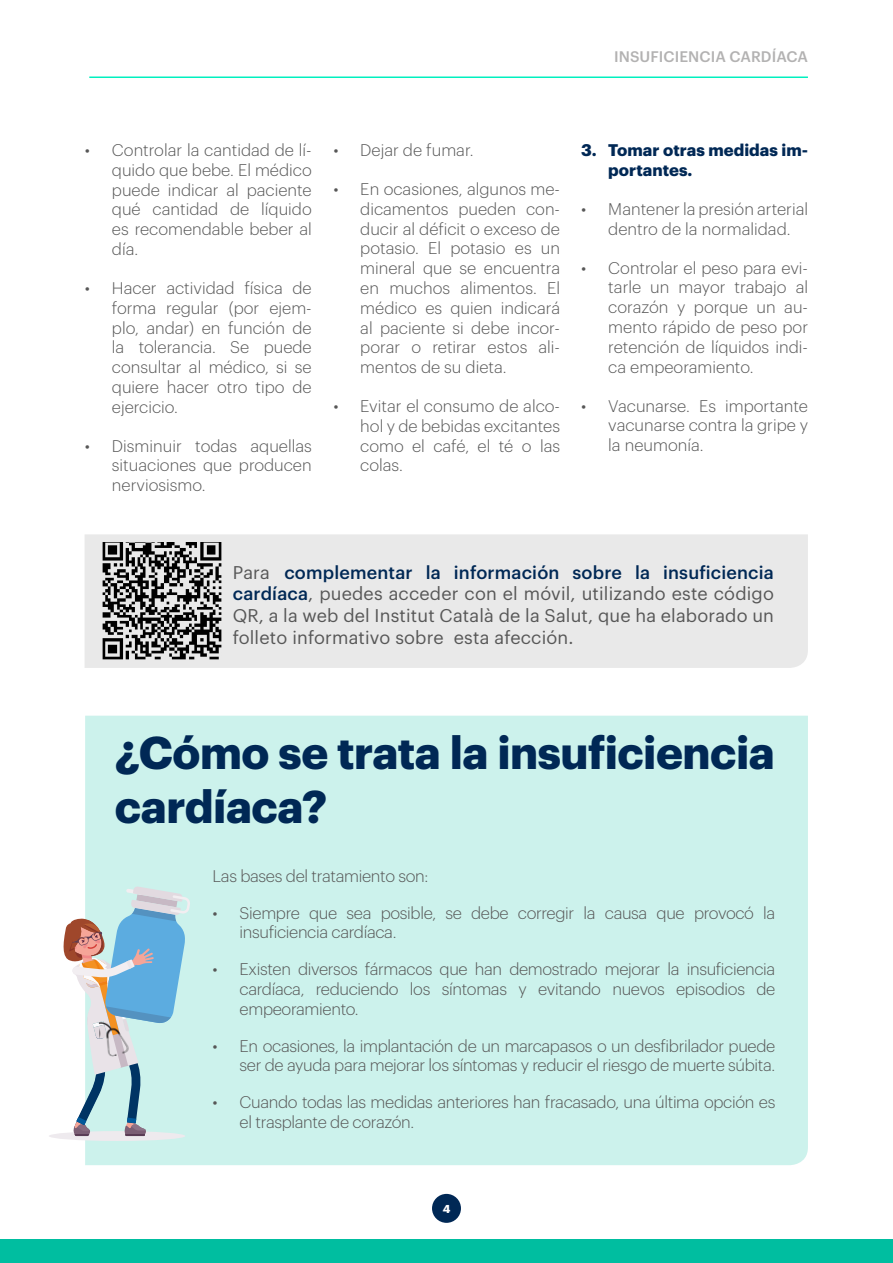
<style>
.page{position:relative;width:893px;height:1263px;background:#fff}
.page>*{position:absolute;margin:0;border:0;box-sizing:border-box;transform-origin:0 0}
.t1{font:700 45px/54px "Graphik";letter-spacing:-.01em;color:#002855}
.t2{font:18px/21.6px "Graphik";letter-spacing:.01em;color:#575757;text-align:justify}
.t3{font:300 16.5px/19.8px "Graphik";letter-spacing:-.005em;color:#575757;text-align:justify}
.t4{font:700 16.5px/19.8px "Graphik";color:#002855}
.t5{font:500 15px "Graphik";letter-spacing:.005em;color:#b3b2b2}
.t6{font:700 11.25px "Graphik";color:#fff}
.s1{font-weight:500;color:#002855}
</style>
<div class="page">
<div style="left:432px;top:1194px;width:29px;height:29px;background:#002855;border-radius:50%"></div>
<div style="left:0;top:1239px;width:893px;height:24px;background:#00bea0"></div>
<hr style="left:89px;top:76px;width:719px;height:2px;background:#00f0bf">
<div style="left:85px;top:534px;width:723px;height:134px;background:#e9e9e9"></div>
<img style="left:96px;top:542px;width:132px;height:122px">
<div style="left:85px;top:716px;width:723px;height:449px;background:#ccf2ec"></div>
<div style="left:115px;top:732px;width:660px;height:112px;background:#ccf2ec"></div>
<div style="left:49px;top:1131px;width:136px;height:10px;background:#eeeaee;border-radius:50%"></div>
<svg style="left:63px;top:886px;width:128px;height:250px"></svg>
<img style="left:98px;top:1009px;width:33px;height:50px">
<p class="t5" style="left:614px;top:46px;width:195px">INSUFICIENCIA CARDÍACA</p>
<p class="t3" style="left:112px;top:139px;width:201px;text-indent:-27px">• Controlar la cantidad de lí&shy;quido que bebe. El médico puede indicar al paciente qué cantidad de líquido es recomendable beber al día.</p>
<p class="t3" style="left:112px;top:277px;width:201px;text-indent:-27px">• Hacer actividad física de forma regular (por ejem&shy;plo, andar) en función de la tolerancia. Se puede consultar al médico, si se quiere hacer otro tipo de ejercicio.</p>
<p class="t3" style="left:112px;top:434px;width:201px;text-indent:-27px">• Disminuir todas aquellas situaciones que producen nerviosismo.</p>
<p class="t3" style="left:333px;top:139px;width:142px">• Dejar de fumar.</p>
<p class="t3" style="left:360px;top:178px;width:201px;text-indent:-27px">• En ocasiones, algunos me&shy;dicamentos pueden con&shy;ducir al déficit o exceso de potasio. El potasio es un mineral que se encuentra en muchos alimentos. El médico es quien indicará al paciente si debe incor&shy;porar o retirar estos ali&shy;mentos de su dieta.</p>
<p class="t3" style="left:360px;top:395px;width:201px;text-indent:-27px">• Evitar el consumo de alco&shy;hol y de bebidas excitantes como el café, el té o las colas.</p>
<p class="t4" style="left:608px;top:139px;width:201px;text-indent:-27px">3. Tomar otras medidas im&shy;portantes.</p>
<p class="t3" style="left:581px;top:198px;width:228px;text-align:center">• Mantener la presión arterial dentro de la normalidad.</p>
<p class="t3" style="left:608px;top:256px;width:201px;text-indent:-27px">• Controlar el peso para evi&shy;tarle un mayor trabajo al corazón y porque un au&shy;mento rápido de peso por retención de líquidos indi&shy;ca empeoramiento.</p>
<p class="t3" style="left:608px;top:394px;width:201px;text-indent:-27px">• Vacunarse. Es importante vacunarse contra la gripe y la neumonía.</p>
<p class="t2" style="left:233px;top:560px;width:543px">Para <span class="s1">complementar la información sobre la insuficiencia cardíaca</span>, puedes acceder con el móvil, utilizando este código QR, a la web del Institut Català de la Salut, que ha elaborado un folleto informativo sobre esta afección.</p>
<h1 class="t1" style="left:115px;top:722px;width:662px">¿Cómo se trata la insuficiencia cardíaca?</h1>
<p class="t3" style="left:213px;top:864px;width:217px">Las bases del tratamiento son:</p>
<p class="t3" style="left:240px;top:901px;width:537px;text-indent:-27px">• Siempre que sea posible, se debe corregir la causa que provocó la insuficiencia cardíaca.</p>
<p class="t3" style="left:240px;top:958px;width:537px;text-indent:-27px">• Existen diversos fármacos que han demostrado mejorar la insuficiencia cardíaca, reduciendo los síntomas y evitando nuevos episodios de empeoramiento.</p>
<p class="t3" style="left:213px;top:1034px;width:564px;text-align:right">• En ocasiones, la implantación de un marcapasos o un desfibrilador puede ser de ayuda para mejorar los síntomas y reducir el riesgo de muerte súbita.</p>
<p class="t3" style="left:240px;top:1091px;width:537px;text-indent:-27px">• Cuando todas las medidas anteriores han fracasado, una última opción es el trasplante de corazón.</p>
<p class="t6" style="left:443px;top:1200px;width:9px">4</p>
</div>
